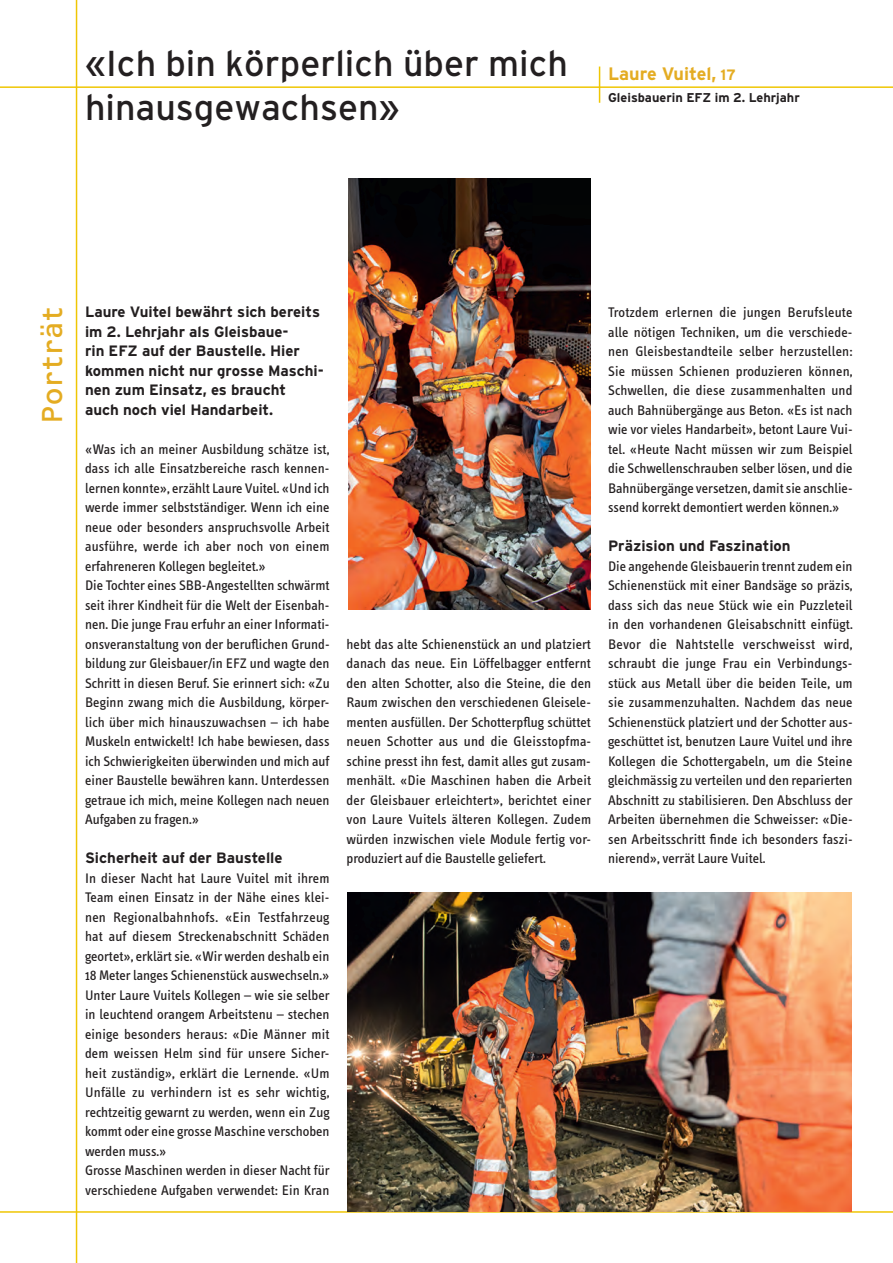
<style>
.page{position:relative;width:893px;height:1263px;background:#fff}
.page>*{position:absolute;margin:0;border:0;box-sizing:border-box;transform-origin:0 0}
.t1{font:36px/43.2px "Interstate";color:#231f20}
.t2{font:30px "OCRF";color:#e4ac22}
.t3{font:700 18px "Interstate";color:#e4ac22}
.t4{font:700 15px/19.5px "Interstate";color:#231f20}
.t5{font:14.25px/19.5px "Info Text";color:#231f20;text-align:justify}
.t6{font:700 12.75px "Interstate";color:#231f20}
.s1{font-size:15px}
</style>
<div class="page">
<hr style="left:0;top:86px;width:893px;height:2px;background:#efc604">
<hr style="left:76px;top:0;width:1px;height:1263px;background:#efc604">
<hr style="left:0;top:1211px;width:893px;height:2px;background:#efc604">
<hr style="left:599px;top:67px;width:1px;height:36px;background:#efc604">
<img style="left:348px;top:179px;width:242px;height:431px">
<img style="left:347px;top:893px;width:505px;height:318px">
<h1 class="t1" style="left:85px;top:42px;width:485px">«Ich bin körperlich über mich hinausgewachsen»</h1>
<p class="t3" style="left:608px;top:63px;width:129px">Laure Vuitel, <span class="s1">17</span></p>
<p class="t6" style="left:608px;top:91px;width:193px">Gleisbauerin EFZ im 2. Lehrjahr</p>
<h2 class="t2" style="left:34px;top:424px;width:119px;rotate:-90deg">Porträt</h2>
<p class="t4" style="left:85px;top:302px;width:240px">Laure Vuitel bewährt sich bereits im 2. Lehrjahr als Gleisbaue-<br>rin EFZ auf der Baustelle. Hier kommen nicht nur grosse Maschi&shy;nen zum Einsatz, es braucht<br>auch noch viel Handarbeit.</p>
<p class="t5" style="left:85px;top:439px;width:246px;text-align:left">«Was ich an meiner Ausbildung schätze ist, dass ich alle Einsatzbereiche rasch kennen&shy;lernen konnte», erzählt Laure Vuitel. «Und ich werde immer selbstständiger. Wenn ich eine neue oder besonders anspruchsvolle Arbeit ausführe, werde ich aber noch von einem erfahreneren Kollegen begleitet.»<br>Die Tochter eines SBB-Angestellten schwärmt seit ihrer Kindheit für die Welt der Eisenbah&shy;nen. Die junge Frau erfuhr an einer Informati&shy;onsveranstaltung von der beruflichen Grund&shy;bildung zur Gleisbauer/in EFZ und wagte den Schritt in diesen Beruf. Sie erinnert sich: «Zu Beginn zwang mich die Ausbildung, körper&shy;lich über mich hinauszuwachsen – ich habe Muskeln entwickelt! Ich habe bewiesen, dass ich Schwierigkeiten überwinden und mich auf einer Baustelle bewähren kann. Unterdessen getraue ich mich, meine Kollegen nach neuen Aufgaben zu fragen.»</p>
<p class="t4" style="left:85px;top:848px;width:199px">Sicherheit auf der Baustelle</p>
<p class="t5" style="left:85px;top:868px;width:246px;text-align:left">In dieser Nacht hat Laure Vuitel mit ihrem Team einen Einsatz in der Nähe eines klei&shy;nen Regionalbahnhofs. «Ein Testfahrzeug hat auf diesem Streckenabschnitt Schäden geortet», erklärt sie. «Wir werden deshalb ein 18 Meter langes Schienenstück auswechseln.» Unter Laure Vuitels Kollegen – wie sie selber in leuchtend orangem Arbeitstenu – stechen einige besonders heraus: «Die Männer mit dem weissen Helm sind für unsere Sicher&shy;heit zuständig», erklärt die Lernende. «Um Unfälle zu verhindern ist es sehr wichtig, rechtzeitig gewarnt zu werden, wenn ein Zug kommt oder eine grosse Maschine verschoben werden muss.»<br>Grosse Maschinen werden in dieser Nacht für verschiedene Aufgaben verwendet: Ein Kran</p>
<p class="t5" style="left:347px;top:634px;width:246px">hebt das alte Schienenstück an und platziert danach das neue. Ein Löffelbagger entfernt den alten Schotter, also die Steine, die den Raum zwischen den verschiedenen Gleisele&shy;menten ausfüllen. Der Schotterpflug schüttet neuen Schotter aus und die Gleisstopfma&shy;schine presst ihn fest, damit alles gut zusam&shy;menhält. «Die Maschinen haben die Arbeit der Gleisbauer erleichtert», berichtet einer von Laure Vuitels älteren Kollegen. Zudem würden inzwischen viele Module fertig vor&shy;produziert auf die Baustelle geliefert.</p>
<p class="t5" style="left:608px;top:303px;width:246px">Trotzdem erlernen die jungen Berufsleute alle nötigen Techniken, um die verschiede&shy;nen Gleisbestandteile selber herzustellen:<br>Sie müssen Schienen produzieren können, Schwellen, die diese zusammenhalten und auch Bahnübergänge aus Beton. «Es ist nach wie vor vieles Handarbeit», betont Laure Vui&shy;tel. «Heute Nacht müssen wir zum Beispiel die Schwellenschrauben selber lösen, und die Bahnübergänge versetzen, damit sie anschlie&shy;ssend korrekt demontiert werden können.»</p>
<p class="t4" style="left:608px;top:536px;width:184px">Präzision und Faszination</p>
<p class="t5" style="left:608px;top:556px;width:246px">Die angehende Gleisbauerin trennt zudem ein Schienenstück mit einer Bandsäge so präzis, dass sich das neue Stück wie ein Puzzleteil in den vorhandenen Gleisabschnitt einfügt.<br>Bevor die Nahtstelle verschweisst wird, schraubt die junge Frau ein Verbindungs&shy;stück aus Metall über die beiden Teile, um sie zusammenzuhalten. Nachdem das neue Schienenstück platziert und der Schotter aus&shy;geschüttet ist, benutzen Laure Vuitel und ihre Kollegen die Schottergabeln, um die Steine gleichmässig zu verteilen und den reparierten Abschnitt zu stabilisieren. Den Abschluss der Arbeiten übernehmen die Schweisser: «Die&shy;sen Arbeitsschritt finde ich besonders faszi&shy;nierend», verrät Laure Vuitel.</p>
</div>
